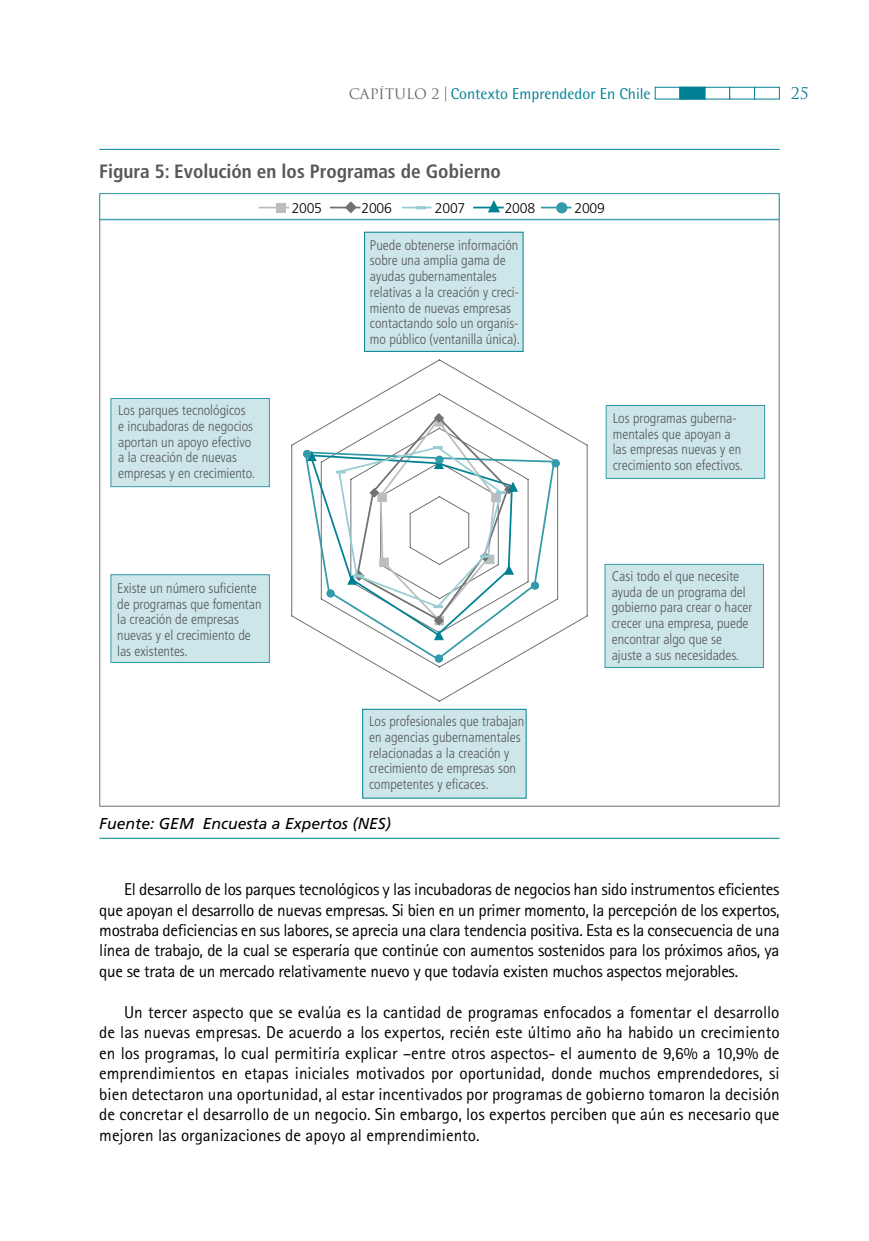
<style>
.page{position:relative;width:869px;height:1241px;background:#fff}
.page>*{position:absolute;margin:0;border:0;box-sizing:border-box;transform-origin:0 0}
.t1{font:700 condensed 19.25px "Frutiger";color:#58585a}
.t2{font:17.15px/20.5px "Rotis Sans Serif";letter-spacing:-.01em;color:#000;text-align:justify}
.t3{font:15.75px "Rotis Semi Sans";color:#008193}
.t4{font:italic 15.75px "Frutiger";color:#000}
.t5{font:15.75px "Trajan Pro";color:#008193}
.t6{font:300 condensed 14px/15.8px "Frutiger";color:#58585a}
.t7{font:300 14px "Frutiger";letter-spacing:-.02em;color:#000}
.s1{font-family:"Trajan Pro";font-size:14px;color:#646567}
</style>
<div class="page">
<div style="left:99px;top:199px;width:680px;height:607px;background:#fff;border:1px solid #707172"></div>
<div style="left:362px;top:709px;width:163px;height:89px;background:#cce6e9"></div>
<div style="left:362px;top:709px;width:164px;height:89px;border:1px solid #008193"></div>
<div style="left:111px;top:574px;width:158px;height:88px;background:#cce6e9;border:1px solid #339aa9"></div>
<div style="left:111px;top:398px;width:158px;height:89px;background:#cce6e9;border:1px solid #339aa9"></div>
<div style="left:605px;top:405px;width:159px;height:73px;background:#cce6e9;border:1px solid #339aa9"></div>
<div style="left:604px;top:564px;width:159px;height:103px;background:#cce6e9;border:1px solid #339aa9"></div>
<div style="left:364px;top:232px;width:159px;height:119px;background:#cce6e9"></div>
<svg style="left:291px;top:359px;width:296px;height:342px"></svg>
<svg style="left:303px;top:450px;width:253px;height:211px"></svg>
<svg style="left:303px;top:412px;width:215px;height:228px"></svg>
<svg style="left:434px;top:654px;width:9px;height:8px"></svg>
<svg style="left:530px;top:581px;width:9px;height:8px"></svg>
<svg style="left:551px;top:459px;width:8px;height:8px"></svg>
<div style="left:99px;top:193px;width:680px;height:27px;background:#fff;border:1px solid #339aa9"></div>
<div style="left:275px;top:203px;width:10px;height:9px;background:#bbbdbe"></div>
<hr style="left:258px;top:207px;width:31px;height:1px;background:#bbbdbe">
<hr style="left:330px;top:207px;width:30px;height:1px;background:#707172">
<hr style="left:473px;top:207px;width:30px;height:1px;background:#008193">
<hr style="left:540px;top:207px;width:31px;height:1px;background:#339aa9">
<svg style="left:344px;top:201px;width:13px;height:13px"></svg>
<svg style="left:486px;top:200px;width:15px;height:13px"></svg>
<div style="left:557px;top:203px;width:9px;height:9px;background:#339aa9;border-radius:50%"></div>
<div style="left:556px;top:202px;width:11px;height:11px;border:2px solid #339aa9;border-radius:50%"></div>
<svg style="left:445px;top:86px;width:1px;height:16px"></svg>
<div style="left:679px;top:87px;width:25px;height:12px;background:#008193"></div>
<hr style="left:99px;top:149px;width:680px;height:1px;background:#008193">
<hr style="left:99px;top:837px;width:680px;height:1px;background:#008193">
<svg style="left:402px;top:206px;width:29px;height:3px"></svg>
<p class="t3" style="left:348px;top:84px;width:303px"><span class="s1">CAPÍTULO 2</span> Contexto Emprendedor En Chile</p>
<p class="t1" style="left:99px;top:160px;width:403px">Figura 5: Evolución en los Programas de Gobierno</p>
<p class="t7" style="left:291px;top:200px;width:32px">2005</p>
<p class="t7" style="left:361px;top:200px;width:32px">2006</p>
<p class="t7" style="left:435px;top:200px;width:32px">2007</p>
<p class="t7" style="left:504px;top:200px;width:32px">2008</p>
<p class="t7" style="left:574px;top:200px;width:32px">2009</p>
<p class="t6" style="left:370px;top:237px;width:152px">Puede obtenerse información sobre una amplia gama de ayudas gubernamentales relativas a la creación y creci&shy;miento de nuevas empresas contactando solo un organis&shy;mo público (ventanilla única).</p>
<p class="t6" style="left:118px;top:402px;width:138px">Los parques tecnológicos<br>e incubadoras de negocios aportan un apoyo efectivo a la creación de nuevas empresas y en crecimiento.</p>
<p class="t6" style="left:612px;top:410px;width:132px">Los programas guberna&shy;mentales que apoyan a las empresas nuevas y en crecimiento son efectivos.</p>
<p class="t5" style="left:790px;top:83px;width:19px">25</p>
<p class="t6" style="left:117px;top:580px;width:146px">Existe un número suficiente de programas que fomentan la creación de empresas nuevas y el crecimiento de las existentes.</p>
<p class="t6" style="left:369px;top:713px;width:157px">Los profesionales que trabajan en agencias gubernamentales relacionadas a la creación y crecimiento de empresas son competentes y eficaces.</p>
<p class="t4" style="left:99px;top:814px;width:293px">Fuente: GEM Encuesta a Expertos (NES)</p>
<p class="t6" style="left:611px;top:568px;width:142px">Casi todo el que necesite ayuda de un programa del gobierno para crear o hacer crecer una empresa, puede encontrar algo que se ajuste a sus necesidades.</p>
<p class="t2" style="left:99px;top:878px;width:681px;text-indent:25px">El desarrollo de los parques tecnológicos y las incubadoras de negocios han sido instrumentos eficientes que apoyan el desarrollo de nuevas empresas. Si bien en un primer momento, la percepción de los expertos, mostraba deficiencias en sus labores, se aprecia una clara tendencia positiva. Esta es la consecuencia de una línea de trabajo, de la cual se esperaría que continúe con aumentos sostenidos para los próximos años, ya que se trata de un mercado relativamente nuevo y que todavía existen muchos aspectos mejorables.</p>
<p class="t2" style="left:99px;top:1001px;width:681px;text-indent:25px">Un tercer aspecto que se evalúa es la cantidad de programas enfocados a fomentar el desarrollo de las nuevas empresas. De acuerdo a los expertos, recién este último año ha habido un crecimiento en los programas, lo cual permitiría explicar –entre otros aspectos- el aumento de 9,6% a 10,9% de emprendimientos en etapas iniciales motivados por oportunidad, donde muchos emprendedores, si bien detectaron una oportunidad, al estar incentivados por programas de gobierno tomaron la decisión de concretar el desarrollo de un negocio. Sin embargo, los expertos perciben que aún es necesario que mejoren las organizaciones de apoyo al emprendimiento.</p>
</div>
